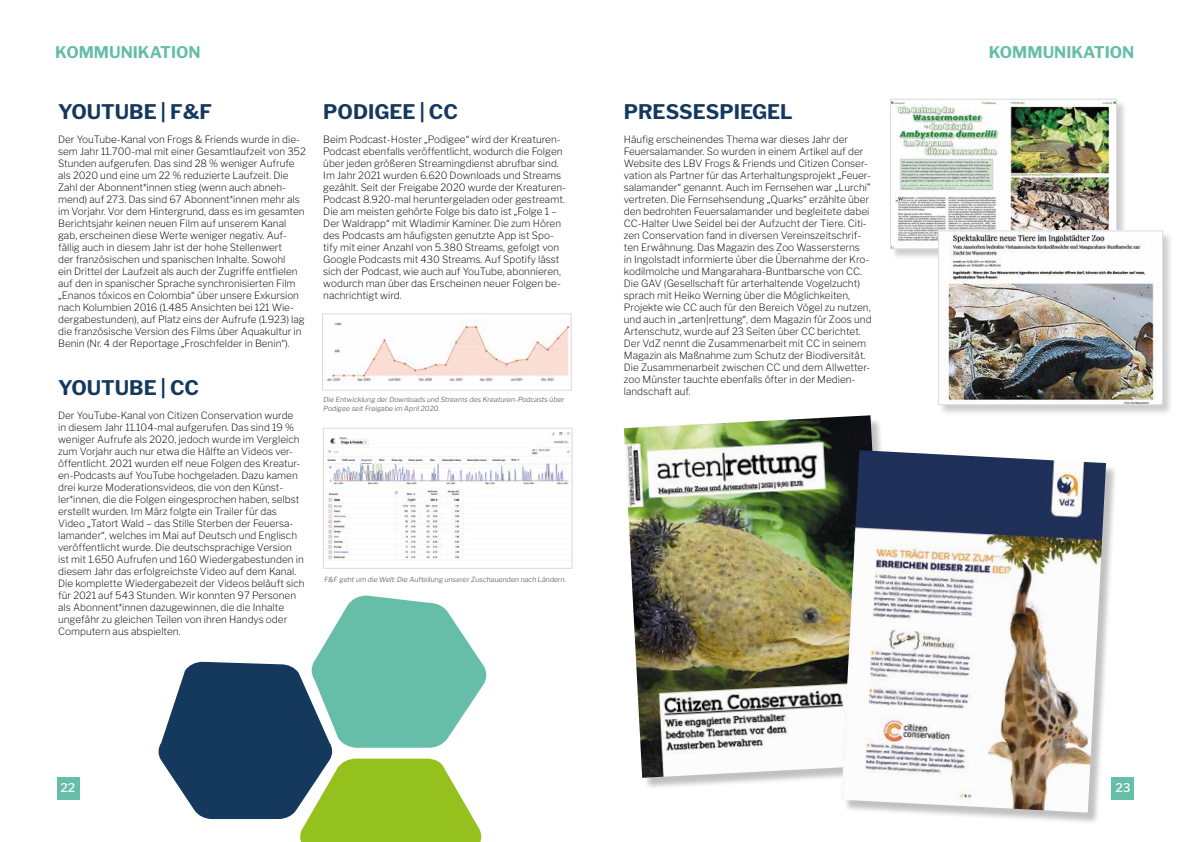
<style>
.page{position:relative;width:1191px;height:842px;background:#fff}
.page>*{position:absolute;margin:0;border:0;box-sizing:border-box;transform-origin:0 0}
.t1{font:700 20px "Libre Franklin";color:#14395d}
.t2{font:700 16px "Libre Franklin";color:#66bea8}
.t3{font:500 12px "Libre Franklin";color:#fff}
.t4{font:200 10px/12px "Libre Franklin";color:#000}
.t5{font:300 7px/8.4px "Libre Franklin";color:#575756}
</style>
<div class="page">
<div style="left:57px;top:777px;width:22px;height:22px;background:#66bea8"></div>
<div style="left:1111px;top:777px;width:23px;height:22px;background:#66bea8"></div>
<img style="left:326px;top:321px;width:243px;height:61px">
<div style="left:322px;top:314px;width:249px;height:76px;border:1px solid #dadada"></div>
<svg style="left:158px;top:595px;width:329px;height:247px"></svg>
<div style="left:890px;top:99px;width:237px;height:161px;background:#000;opacity:.2"></div>
<img style="left:892px;top:101px;width:222px;height:146px">
<div style="left:890px;top:99px;width:226px;height:150px;border:1px solid #dadada"></div>
<div style="left:938px;top:231px;width:235px;height:185px;background:#000;opacity:.2"></div>
<img style="left:940px;top:233px;width:220px;height:170px">
<div style="left:938px;top:231px;width:224px;height:174px;border:1px solid #dadada"></div>
<div style="left:625px;top:417px;width:493px;height:408px;background:#000;opacity:.25"></div>
<img style="left:624px;top:415px;width:264px;height:363px">
<img style="left:841px;top:450px;width:265px;height:363px">
<img style="left:325px;top:432px;width:245px;height:128px">
<div style="left:323px;top:428px;width:249px;height:140px;border:1px solid #dadada"></div>
<h2 class="t2" style="left:55px;top:43px;width:147px">KOMMUNIKATION</h2>
<h2 class="t2" style="left:988px;top:43px;width:147px">KOMMUNIKATION</h2>
<h1 class="t1" style="left:58px;top:99px;width:155px">YOUTUBE | F&amp;F</h1>
<p class="t4" style="left:58px;top:133px;width:249px">Der YouTube-Kanal von Frogs &amp; Friends wurde in die&shy;sem Jahr 11.700-mal mit einer Gesamtlaufzeit von 352<br>Stunden aufgerufen. Das sind 28 % weniger Aufrufe als 2020 und eine um 22 % reduzierte Laufzeit. Die Zahl der Abonnent*innen stieg (wenn auch abneh&shy;mend) auf 273. Das sind 67 Abonnent*innen mehr als im Vorjahr. Vor dem Hintergrund, dass es im gesamten Berichtsjahr keinen neuen Film auf unserem Kanal gab, erscheinen diese Werte weniger negativ. Auf&shy;fällig auch in diesem Jahr ist der hohe Stellenwert<br>der französischen und spanischen Inhalte. Sowohl<br>ein Drittel der Laufzeit als auch der Zugriffe entfielen auf den in spanischer Sprache synchronisierten Film „Enanos tóxicos en Colombia“ über unsere Exkursion nach Kolumbien 2016 (1.485 Ansichten bei 121 Wie&shy;dergabestunden), auf Platz eins der Aufrufe (1.923) lag die französische Version des Films über Aquakultur in Benin (Nr. 4 der Reportage „Froschfelder in Benin“).</p>
<h1 class="t1" style="left:58px;top:375px;width:142px">YOUTUBE | CC</h1>
<p class="t4" style="left:58px;top:409px;width:248px">Der YouTube-Kanal von Citizen Conservation wurde<br>in diesem Jahr 11.104-mal aufgerufen. Das sind 19 % weniger Aufrufe als 2020, jedoch wurde im Vergleich zum Vorjahr auch nur etwa die Hälfte an Videos ver&shy;öffentlicht. 2021 wurden elf neue Folgen des Kreatur&shy;en-Podcasts auf YouTube hochgeladen. Dazu kamen drei kurze Moderationsvideos, die von den Künst&shy;ler*innen, die die Folgen eingesprochen haben, selbst erstellt wurden. Im März folgte ein Trailer für das Video „Tatort Wald – das Stille Sterben der Feuersa&shy;lamander“, welches im Mai auf Deutsch und Englisch veröffentlicht wurde. Die deutschsprachige Version ist mit 1.650 Aufrufen und 160 Wiedergabestunden in diesem Jahr das erfolgreichste Video auf dem Kanal.<br>Die komplette Wiedergabezeit der Videos beläuft sich für 2021 auf 543 Stunden. Wir konnten 97 Personen als Abonnent*innen dazugewinnen, die die Inhalte ungefähr zu gleichen Teilen von ihren Handys oder Computern aus abspielten.</p>
<h1 class="t1" style="left:323px;top:99px;width:136px">PODIGEE | CC</h1>
<p class="t4" style="left:323px;top:133px;width:244px">Beim Podcast-Hoster „Podigee“ wird der Kreaturen-Podcast ebenfalls veröffentlicht, wodurch die Folgen über jeden größeren Streamingdienst abrufbar sind.<br>Im Jahr 2021 wurden 6.620 Downloads und Streams gezählt. Seit der Freigabe 2020 wurde der Kreaturen-Podcast 8.920-mal heruntergeladen oder gestreamt.<br>Die am meisten gehörte Folge bis dato ist „Folge 1 – Der Waldrapp“ mit Wladimir Kaminer. Die zum Hören des Podcasts am häufigsten genutzte App ist Spo&shy;tify mit einer Anzahl von 5.380 Streams, gefolgt von Google Podcasts mit 430 Streams. Auf Spotify lässt sich der Podcast, wie auch auf YouTube, abonnieren, wodurch man über das Erscheinen neuer Folgen be&shy;nachrichtigt wird.</p>
<p class="t5" style="left:323px;top:395px;width:243px">Die Entwicklung der Downloads und Streams des Kreaturen-Podcasts über<br>Podigee seit Freigabe im April 2020.</p>
<p class="t5" style="left:324px;top:575px;width:244px">F&amp;F geht um die Welt: Die Aufteilung unserer Zuschauenden nach Ländern.</p>
<h1 class="t1" style="left:624px;top:99px;width:170px">PRESSESPIEGEL</h1>
<p class="t4" style="left:624px;top:133px;width:249px">Häufig erscheinendes Thema war dieses Jahr der Feuersalamander. So wurden in einem Artikel auf der Website des LBV Frogs &amp; Friends und Citizen Conser&shy;vation als Partner für das Arterhaltungsprojekt „Feuer&shy;salamander“ genannt. Auch im Fernsehen war „Lurchi” vertreten. Die Fernsehsendung „Quarks“ erzählte über den bedrohten Feuersalamander und begleitete dabei CC-Halter Uwe Seidel bei der Aufzucht der Tiere. Citi&shy;zen Conservation fand in diversen Vereinszeitschrif&shy;ten Erwähnung. Das Magazin des Zoo Wassersterns<br>in Ingolstadt informierte über die Übernahme der Kro&shy;kodilmolche und Mangarahara-Buntbarsche von CC.<br>Die GAV (Gesellschaft für arterhaltende Vogelzucht) sprach mit Heiko Werning über die Möglichkeiten, Projekte wie CC auch für den Bereich Vögel zu nutzen, und auch in „arten|rettung“, dem Magazin für Zoos und Artenschutz, wurde auf 23 Seiten über CC berichtet.<br>Der VdZ nennt die Zusammenarbeit mit CC in seinem Magazin als Maßnahme zum Schutz der Biodiversität.<br>Die Zusammenarbeit zwischen CC und dem Allwetter&shy;zoo Münster tauchte ebenfalls öfter in der Medien&shy;landschaft auf.</p>
<p class="t3" style="left:61px;top:781px;width:16px">22</p>
<p class="t3" style="left:1115px;top:781px;width:17px">23</p>
</div>
